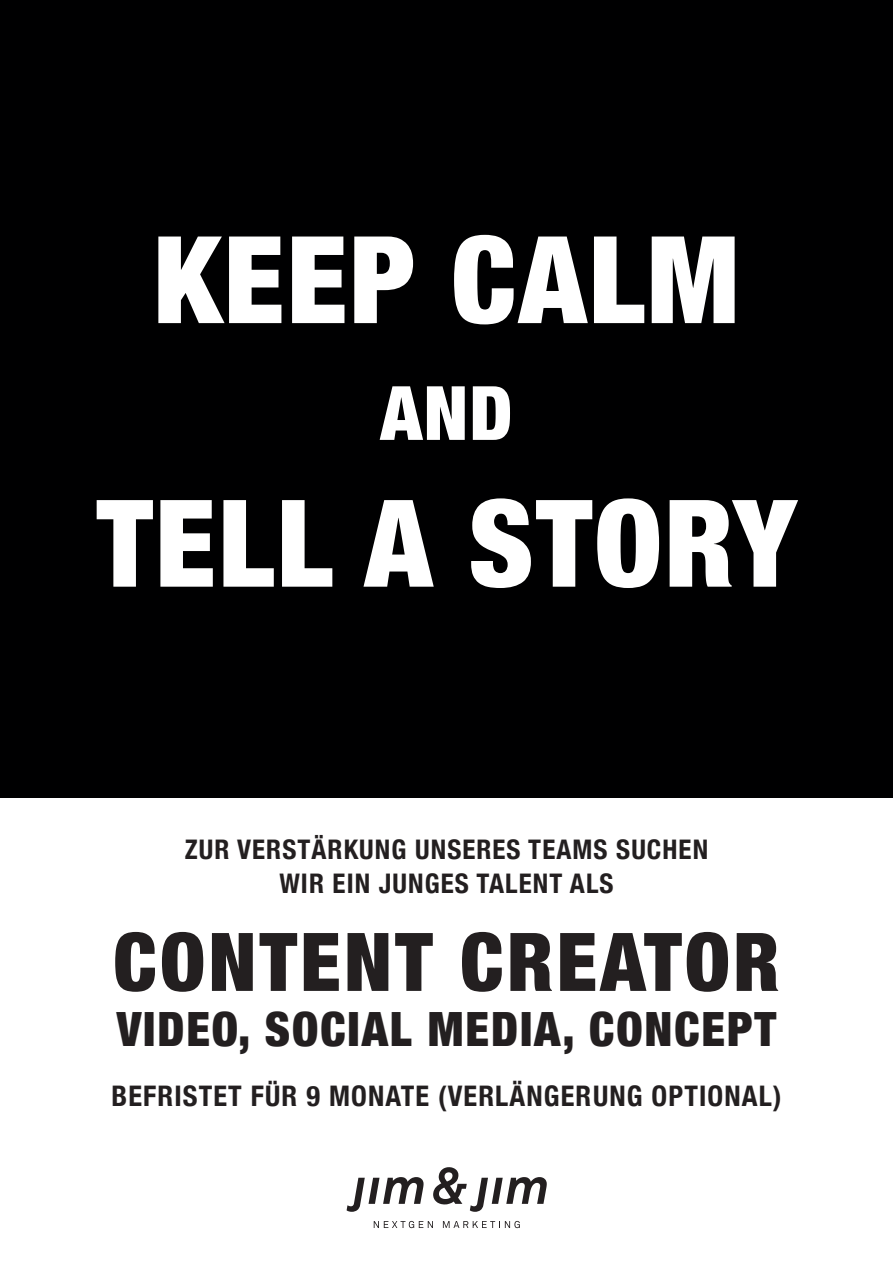
<style>
.page{position:relative;width:893px;height:1263px;background:#fff}
.page>*{position:absolute;margin:0;border:0;box-sizing:border-box;transform-origin:0 0}
.t1{font:900 condensed 121.2px "Helvetica Neue";letter-spacing:.02em;color:#fff}
.t2{font:900 condensed 81px "Helvetica Neue";letter-spacing:.04em;color:#231f20}
.t3{font:900 condensed 75px "Helvetica Neue";color:#fff}
.t4{font:900 condensed 47.25px "Helvetica Neue";letter-spacing:.04em;color:#231f20}
.t5{font:700 condensed 28.35px "Helvetica Neue";letter-spacing:.04em;color:#231f20}
.t6{font:700 condensed 27px/34.5px "Helvetica Neue";letter-spacing:.04em;color:#231f20;text-align:center}
</style>
<div class="page">
<div style="left:0;top:0;width:893px;height:797px;background:#000001"></div>
<svg style="left:347px;top:1177px;width:77px;height:35px"></svg>
<svg style="left:433px;top:1167px;width:114px;height:45px"></svg>
<svg style="left:374px;top:1221px;width:59px;height:7px"></svg>
<svg style="left:443px;top:1221px;width:77px;height:7px"></svg>
<h1 class="t1" style="left:154px;top:180px;width:587px">KEEP CALM</h1>
<h3 class="t3" style="left:380px;top:351px;width:134px">AND</h3>
<h1 class="t1" style="left:97px;top:444px;width:701px">TELL A STORY</h1>
<p class="t6" style="left:185px;top:830px;width:525px">ZUR VERSTÄRKUNG UNSERES TEAMS SUCHEN<br>WIR EIN JUNGES TALENT ALS</p>
<h2 class="t2" style="left:113px;top:895px;width:668px">CONTENT CREATOR</h2>
<h3 class="t4" style="left:117px;top:990px;width:661px">VIDEO, SOCIAL MEDIA, CONCEPT</h3>
<p class="t5" style="left:112px;top:1072px;width:671px">BEFRISTET FÜR 9 MONATE (VERLÄNGERUNG OPTIONAL)</p>
</div>
